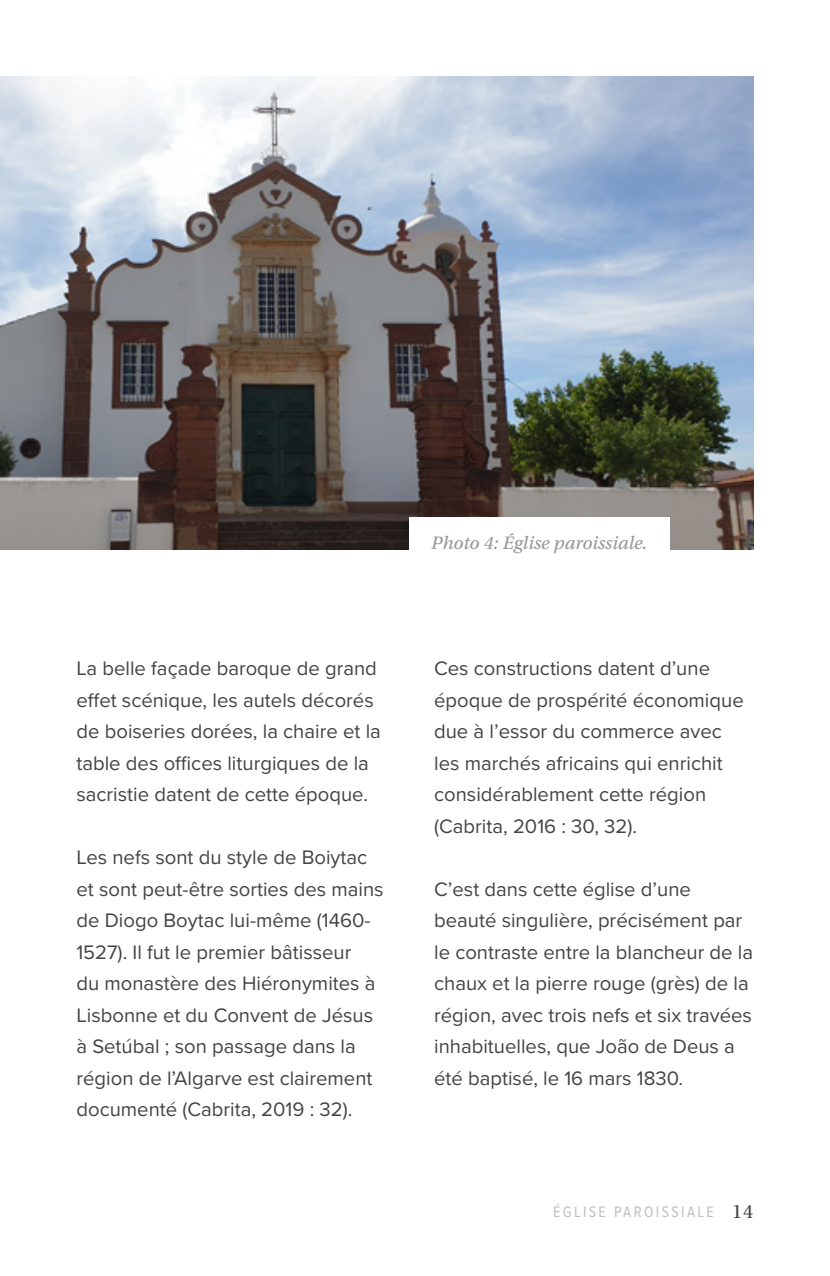
<style>
.page{position:relative;width:830px;height:1276px;background:#fff}
.page>*{position:absolute;margin:0;border:0;box-sizing:border-box;transform-origin:0 0}
.t1{font:20.25px/31.5px "Proxima Nova";color:#444}
.t2{font:19.12px "Utopia Std Capt It";color:#999}
.t3{font:15.75px "Proxima Nova Cond";letter-spacing:.15em;color:#bfbfbf}
.s1{font-family:"Utopia Std";font-size:20.25px;color:#444}
</style>
<div class="page">
<img style="left:0;top:77px;width:753px;height:472px">
<div style="left:409px;top:518px;width:260px;height:57px;background:#fff"></div>
<p class="t1" style="left:76px;top:652px;width:306px">La belle façade baroque de grand effet scénique, les autels décorés de boiseries dorées, la chaire et la table des offices liturgiques de la sacristie datent de cette époque.</p>
<p class="t1" style="left:76px;top:841px;width:308px">Les nefs sont du style de Boiytac et sont peut-être sorties des mains de Diogo Boytac lui-même (1460-<br>1527). Il fut le premier bâtisseur<br>du monastère des Hiéronymites à<br>Lisbonne et du Convent de Jésus à Setúbal ; son passage dans la région de l’Algarve est clairement documenté (Cabrita, 2019 : 32).</p>
<p class="t2" style="left:431px;top:532px;width:217px">Photo 4: Église paroissiale.</p>
<p class="t1" style="left:434px;top:652px;width:311px">Ces constructions datent d’une époque de prospérité économique due à l’essor du commerce avec les marchés africains qui enrichit considérablement cette région (Cabrita, 2016 : 30, 32).</p>
<p class="t1" style="left:434px;top:872px;width:320px">C’est dans cette église d’une beauté singulière, précisément par le contraste entre la blancheur de la chaux et la pierre rouge (grès) de la région, avec trois nefs et six travées inhabituelles, que João de Deus a été baptisé, le 16 mars 1830.</p>
<p class="t3" style="left:553px;top:1199px;width:202px">ÉGLI SE PAROI SSI ALE <span class="s1">14</span></p>
</div>
